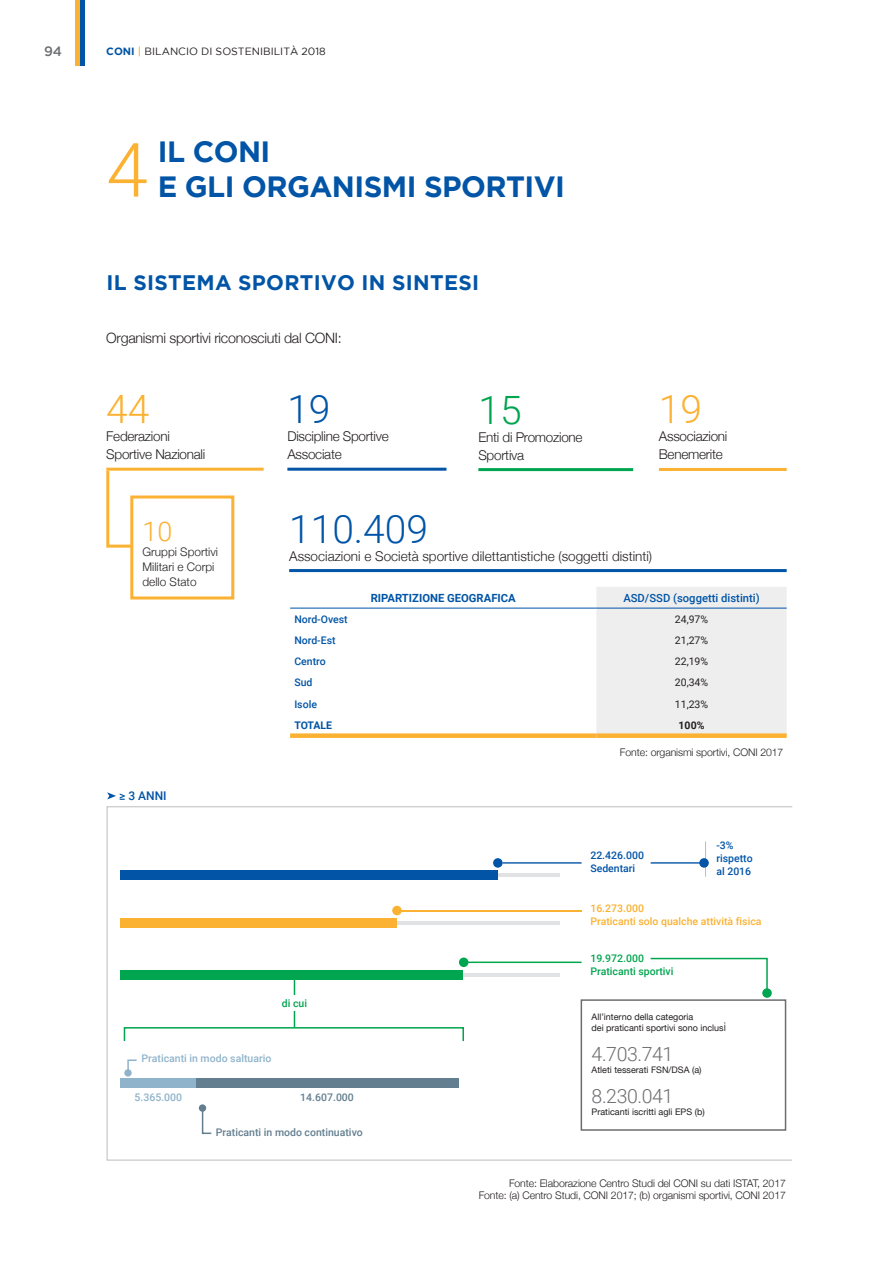
<style>
.page{position:relative;width:893px;height:1263px;background:#fff}
.page>*{position:absolute;margin:0;border:0;box-sizing:border-box;transform-origin:0 0}
.t1{font:300 75px "Roboto";color:#fbb131}
.t2{font:300 39px "Roboto";color:#0154a6}
.t3{font:300 39px "Roboto";color:#fbb131}
.t4{font:300 39px "Roboto";color:#00a54f}
.t5{font:700 29.25px "Gotham";letter-spacing:-.02em;color:#0154a6}
.t6{font:300 27px "Roboto";color:#fbb131}
.t7{font:700 21px "Gotham";letter-spacing:.015em;color:#0154a6}
.t8{font:300 19.5px "Roboto";letter-spacing:-.02em;color:#6c6d70}
.Texte_Courant{font:300 14.25px "Helvetica Neue";letter-spacing:-.02em;color:#231f20}
.t9{font:300 13.5px/18px "Helvetica Neue";letter-spacing:-.02em;color:#231f20}
.t10{font:300 13.5px "Helvetica Neue";color:#231f20}
.t11{font:500 13.5px "Gotham";color:#6c6d70}
.t12{font:500 12px "Roboto";color:#0154a6}
.t13{font:300 11.85px/15.1px "Helvetica Neue";color:#231f20}
.t14{font:500 11.25px "Roboto";color:#0154a6}
.t15{font:700 11.25px "Roboto";color:#0154a6}
.t16{font:300 10.5px "Helvetica Neue";letter-spacing:-.01em;color:#231f20}
.t17{font:500 10.5px/12.6px "Roboto";color:#0154a6}
.t18{font:500 10.5px/12.6px "Roboto";color:#fbb131}
.t19{font:500 10.5px "Roboto";color:#627e8f}
.t20{font:500 10.5px "Roboto";color:#8fb3cb}
.t21{font:500 10.5px/12.6px "Roboto";color:#00a54f}
.t22{font:10.5px "Gotham";color:#231f20}
.t23{font:10.5px "Roboto";color:#231f20}
.t24{font:700 10.5px "Roboto";letter-spacing:-.015em;color:#0154a6}
.t25{font:700 10.5px "Roboto";color:#231f20}
.t26{font:9px/10.5px "Helvetica Neue";color:#231f20}
.s1{font-weight:700;color:#0154a6}
.s2{font-weight:500;color:#fbb131}
.s3{font-weight:300;font-size:12px}
</style>
<div class="page">
<hr style="left:76px;top:0;width:4px;height:66px;background:#fbb131">
<hr style="left:80px;top:0;width:4px;height:66px;background:#0154a6">
<div style="left:130px;top:495px;width:104px;height:104px;border:3px solid #fbb131"></div>
<hr style="left:106px;top:468px;width:158px;height:3px;background:#fbb131">
<hr style="left:287px;top:468px;width:159px;height:3px;background:#0154a6">
<hr style="left:478px;top:468px;width:155px;height:3px;background:#00a54f">
<hr style="left:289px;top:569px;width:498px;height:3px;background:#0154a6">
<hr style="left:659px;top:468px;width:128px;height:3px;background:#fbb131">
<svg style="left:106px;top:468px;width:28px;height:81px"></svg>
<div style="left:596px;top:587px;width:191px;height:146px;background:#eeeeef"></div>
<div style="left:290px;top:733px;width:306px;height:5px;background:#fbb131"></div>
<div style="left:596px;top:733px;width:191px;height:5px;background:#fbb131"></div>
<hr style="left:290px;top:608px;width:306px;height:1px;background:#0154a6">
<hr style="left:596px;top:608px;width:191px;height:1px;background:#0154a6">
<hr style="left:651px;top:862px;width:51px;height:1px;background:#0154a6">
<hr style="left:393px;top:910px;width:189px;height:1px;background:#fbb131">
<div style="left:581px;top:999px;width:205px;height:132px;border:2px solid #6c6d70"></div>
<svg style="left:762px;top:988px;width:10px;height:10px"></svg>
<div style="left:493px;top:858px;width:10px;height:10px;background:#0154a6;border-radius:50%"></div>
<hr style="left:503px;top:862px;width:79px;height:1px;background:#0154a6">
<div style="left:392px;top:906px;width:10px;height:9px;background:#fbb131;border-radius:50%"></div>
<div style="left:459px;top:957px;width:9px;height:10px;background:#00a54f;border-radius:50%"></div>
<hr style="left:462px;top:961px;width:120px;height:2px;background:#00a54f">
<svg style="left:650px;top:957px;width:118px;height:37px"></svg>
<div style="left:124px;top:1027px;width:340px;height:15px;border:2px solid #00a54f"></div>
<hr style="left:294px;top:976px;width:1px;height:52px;background:#00a54f">
<div style="left:275px;top:996px;width:39px;height:15px;background:#fff"></div>
<div style="left:124px;top:1069px;width:8px;height:7px;background:#8fb3cb;border-radius:50%"></div>
<svg style="left:127px;top:1059px;width:10px;height:13px"></svg>
<div style="left:199px;top:1104px;width:7px;height:8px;background:#627e8f;border-radius:50%"></div>
<svg style="left:201px;top:1108px;width:11px;height:27px"></svg>
<hr style="left:705px;top:841px;width:1px;height:36px;background:#bcbdc0">
<div style="left:699px;top:858px;width:10px;height:10px;background:#0154a6;border-radius:50%"></div>
<svg style="left:107px;top:792px;width:9px;height:7px"></svg>
<hr style="left:498px;top:873px;width:61px;height:3px;background:#e1e2e4">
<div style="left:121px;top:870px;width:377px;height:10px;background:#0154a6"></div>
<hr style="left:397px;top:922px;width:162px;height:3px;background:#e1e2e4">
<hr style="left:397px;top:973px;width:162px;height:3px;background:#e1e2e4">
<div style="left:121px;top:919px;width:276px;height:9px;background:#fbb131"></div>
<div style="left:121px;top:970px;width:342px;height:10px;background:#00a54f"></div>
<div style="left:121px;top:1078px;width:75px;height:10px;background:#8fb3cb"></div>
<div style="left:196px;top:1078px;width:262px;height:10px;background:#627e8f"></div>
<p class="t11" style="left:44px;top:43px;width:20px">94</p>
<p class="t22" style="left:106px;top:46px;width:221px"><span class="s1">CONI</span> <span class="s2">|</span> BILANCIO DI SOSTENIBILITÀ 2018</p>
<p class="t1" style="left:106px;top:117px;width:43px">4</p>
<p class="t5" style="left:158px;top:135px;width:114px">IL CONI</p>
<p class="t5" style="left:158px;top:170px;width:409px">E GLI ORGANISMI SPORTIVI</p>
<p class="t7" style="left:106px;top:270px;width:374px">IL SISTEMA SPORTIVO IN SINTESI</p>
<p class="Texte_Courant" style="left:106px;top:327px;width:237px">Organismi sportivi riconosciuti dal CONI:</p>
<p class="t3" style="left:106px;top:382px;width:45px">44</p>
<p class="t9" style="left:106px;top:426px;width:100px">Federazioni<br>Sportive Nazionali</p>
<p class="t2" style="left:287px;top:382px;width:45px">19</p>
<p class="t9" style="left:287px;top:426px;width:103px">Discipline Sportive<br>Associate</p>
<p class="t4" style="left:478px;top:382px;width:45px">15</p>
<p class="t9" style="left:478px;top:427px;width:106px">Enti di Promozione</p>
<p class="t9" style="left:478px;top:445px;width:47px">Sportiva</p>
<p class="t3" style="left:659px;top:382px;width:45px">19</p>
<p class="t9" style="left:659px;top:427px;width:70px">Associazioni<br>Benemerite</p>
<p class="t6" style="left:142px;top:512px;width:31px">10</p>
<p class="t13" style="left:142px;top:543px;width:77px">Gruppi Sportivi<br>Militari e Corpi dello Stato</p>
<p class="t12" style="left:119px;top:787px;width:49px">≥ 3 ANNI</p>
<p class="t2" style="left:289px;top:501px;width:140px">110.409</p>
<p class="t10" style="left:289px;top:545px;width:365px">Associazioni e Società sportive dilettantistiche (soggetti distinti)</p>
<p class="t15" style="left:371px;top:590px;width:146px">RIPARTIZIONE GEOGRAFICA</p>
<p class="t14" style="left:623px;top:590px;width:138px">ASD/SSD (soggetti distinti)</p>
<p class="t17" style="left:294px;top:612px;width:55px">Nord-Ovest</p>
<p class="t23" style="left:675px;top:612px;width:35px">24,97%</p>
<p class="t17" style="left:294px;top:633px;width:43px">Nord-Est</p>
<p class="t23" style="left:675px;top:633px;width:35px">21,27%</p>
<p class="t17" style="left:294px;top:655px;width:33px">Centro</p>
<p class="t23" style="left:675px;top:654px;width:35px">22,19%</p>
<p class="t17" style="left:294px;top:676px;width:20px">Sud</p>
<p class="t23" style="left:675px;top:675px;width:35px">20,34%</p>
<p class="t17" style="left:294px;top:697px;width:24px">Isole</p>
<p class="t23" style="left:675px;top:697px;width:35px">11,23%</p>
<p class="t24" style="left:294px;top:717px;width:39px">TOTALE</p>
<p class="t25" style="left:679px;top:717px;width:27px">100%</p>
<p class="t16" style="left:620px;top:744px;width:165px">Fonte: organismi sportivi, CONI 2017</p>
<p class="t17" style="left:590px;top:849px;width:55px">22.426.000<br>Sedentari</p>
<p class="t17" style="left:716px;top:839px;width:38px">-3% rispetto al 2016</p>
<p class="t21" style="left:282px;top:997px;width:27px">di cui</p>
<p class="t18" style="left:590px;top:902px;width:173px">16.273.000<br>Praticanti solo qualche attività fisica</p>
<p class="t21" style="left:590px;top:952px;width:85px">19.972.000<br>Praticanti sportivi</p>
<p class="t20" style="left:141px;top:1051px;width:131px">Praticanti in modo saltuario</p>
<p class="t20" style="left:135px;top:1090px;width:49px">5.365.000</p>
<p class="t19" style="left:300px;top:1090px;width:55px">14.607.000</p>
<p class="t19" style="left:216px;top:1125px;width:149px">Praticanti in modo continuativo</p>
<p class="t26" style="left:592px;top:1012px;width:136px">All’interno della categoria<br>dei praticanti sportivi sono inclus<span class="s3">i</span></p>
<p class="t8" style="left:592px;top:1040px;width:83px">4.703.741</p>
<p class="t26" style="left:592px;top:1065px;width:111px">Atleti tesserati FSN/DSA (a)</p>
<p class="t8" style="left:592px;top:1082px;width:83px">8.230.041</p>
<p class="t26" style="left:592px;top:1107px;width:115px">Praticanti iscritti agli EPS (b)</p>
<p class="t16" style="left:509px;top:1175px;width:278px">Fonte: Elaborazione Centro Studi del CONI su dati ISTAT, 2017</p>
<p class="t16" style="left:479px;top:1187px;width:309px">Fonte: (a) Centro Studi, CONI 2017; (b) organismi sportivi, CONI 2017</p>
</div>
